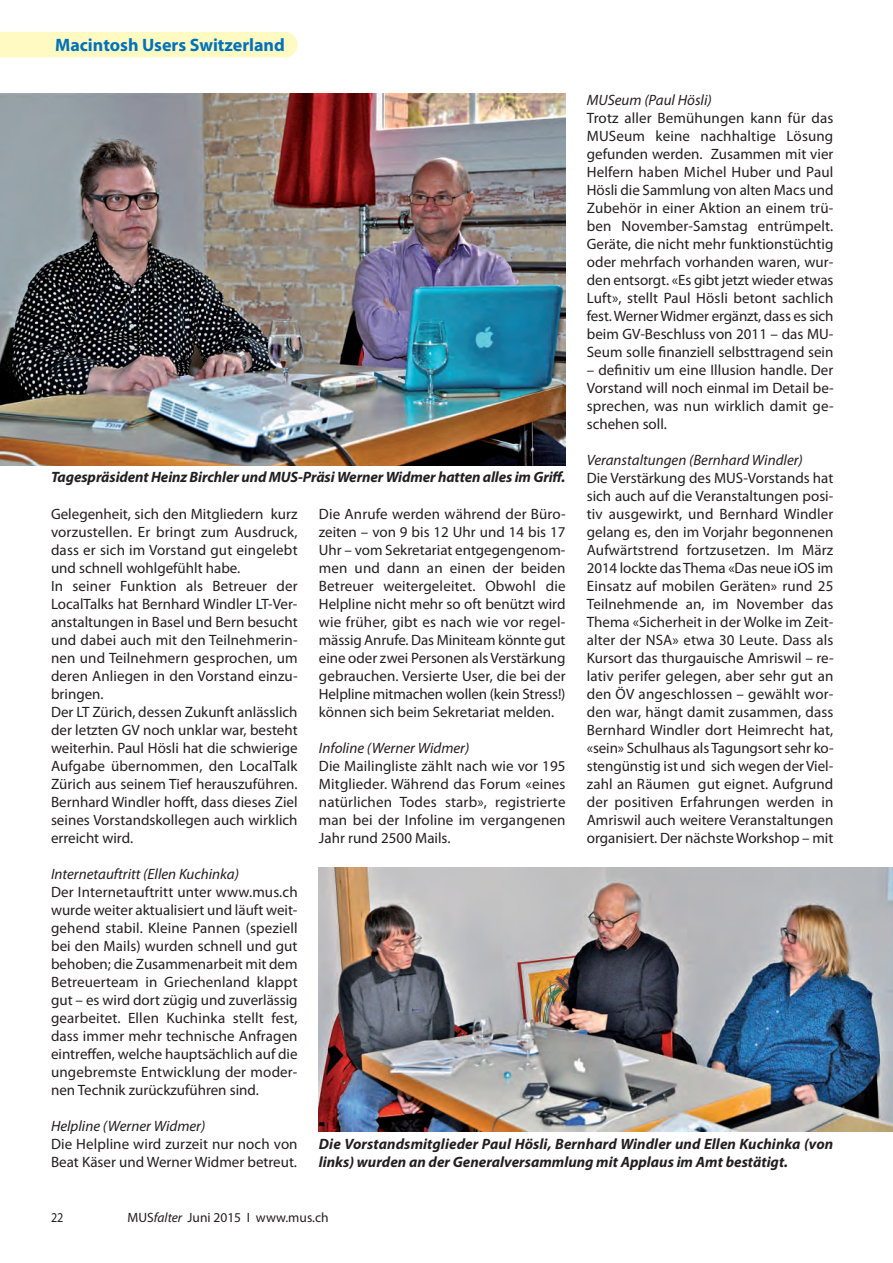
<style>
.page{position:relative;width:893px;height:1263px;background:#fff}
.page>*{position:absolute;margin:0;border:0;box-sizing:border-box;transform-origin:0 0}
.t1{font:700 18px "Myriad Pro";color:#0072bc}
.t2{font:15px/18px "Myriad Pro";color:#231f20;text-align:justify}
.t3{font:italic 700 15px/18px "Myriad Pro";color:#231f20}
.t4{font:italic 15px "Myriad Pro";color:#231f20}
.t5{font:13.5px "Myriad Pro";color:#231f20}
.t6{font:13.5px "Myriad Pro";color:#231f20;scale:.9 1}
.s1{font-style:italic}
</style>
<div class="page">
<div style="left:0;top:32px;width:298px;height:25px;background:#fffac1"></div>
<img style="left:319px;top:867px;width:573px;height:264px">
<img style="left:0;top:94px;width:565px;height:372px">
<p class="t1" style="left:55px;top:33px;width:231px">Macintosh Users Switzerland</p>
<p class="t4" style="left:587px;top:90px;width:126px">MUSeum (Paul Hösli)</p>
<p class="t2" style="left:587px;top:109px;width:248px">Trotz aller Bemühungen kann für das MUSeum keine nachhaltige Lösung gefunden werden. Zusammen mit vier Helfern haben Michel Huber und Paul Hösli die Sammlung von alten Macs und Zubehör in einer Aktion an einem trü&shy;ben November-Samstag entrümpelt.<br>Geräte, die nicht mehr funktionstüchtig oder mehrfach vorhanden waren, wur&shy;den entsorgt. «Es gibt jetzt wieder etwas Luft», stellt Paul Hösli betont sachlich fest.WernerWidmer ergänzt, dass es sich beim GV-Beschluss von 2011 – das MU-Seum solle finanziell selbsttragend sein</p>
<p class="t2" style="left:587px;top:361px;width:249px">– definitiv um eine Illusion handle. Der Vorstand will noch einmal im Detail be&shy;sprechen, was nun wirklich damit ge&shy;schehen soll.</p>
<p class="t4" style="left:587px;top:450px;width:218px">Veranstaltungen (Bernhard Windler)</p>
<p class="t2" style="left:587px;top:469px;width:249px">Die Verstärkung des MUS-Vorstands hat sich auch auf die Veranstaltungen posi&shy;tiv ausgewirkt, und Bernhard Windler gelang es, den im Vorjahr begonnenen Aufwärtstrend fortzusetzen. Im März 2014 lockte das Thema «Das neue iOS im Einsatz auf mobilen Geräten» rund 25<br>Teilnehmende an, im November das Thema «Sicherheit in der Wolke im Zeit&shy;alter der NSA» etwa 30 Leute. Dass als Kursort das thurgauische Amriswil – re&shy;lativ perifer gelegen, aber sehr gut an den ÖV angeschlossen – gewählt wor&shy;den war, hängt damit zusammen, dass Bernhard Windler dort Heimrecht hat, «sein» Schulhaus als Tagungsort sehr ko&shy;stengünstig ist und sich wegen der Viel&shy;zahl an Räumen gut eignet. Aufgrund der positiven Erfahrungen werden in Amriswil auch weitere Veranstaltungen organisiert. Der nächste Workshop – mit</p>
<p class="t3" style="left:51px;top:468px;width:516px">Tagespräsident Heinz Birchler und MUS-Präsi Werner Widmer hatten alles im Griff.</p>
<p class="t2" style="left:319px;top:505px;width:248px">Die Anrufe werden während der Büro&shy;zeiten – von 9 bis 12 Uhr und 14 bis 17<br>Uhr – vom Sekretariat entgegengenom&shy;men und dann an einen der beiden Betreuer weitergeleitet. Obwohl die Helpline nicht mehr so oft benützt wird wie früher, gibt es nach wie vor regel&shy;mässig Anrufe. Das Miniteam könnte gut eine oder zwei Personen als Verstärkung gebrauchen. Versierte User, die bei der Helpline mitmachen wollen (kein Stress!) können sich beim Sekretariat melden.</p>
<p class="t4" style="left:319px;top:738px;width:152px">Infoline (Werner Widmer)</p>
<p class="t2" style="left:319px;top:757px;width:248px">Die Mailingliste zählt nach wie vor 195<br>Mitglieder. Während das Forum «eines natürlichen Todes starb», registrierte man bei der Infoline im vergangenen Jahr rund 2500 Mails.</p>
<p class="t2" style="left:51px;top:505px;width:248px;text-align:left">Gelegenheit, sich den Mitgliedern kurz vorzustellen. Er bringt zum Ausdruck, dass er sich im Vorstand gut eingelebt und schnell wohlgefühlt habe.<br>In seiner Funktion als Betreuer der LocalTalks hat Bernhard Windler LT-Ver&shy;anstaltungen in Basel und Bern besucht und dabei auch mit den Teilnehmerin&shy;nen und Teilnehmern gesprochen, um deren Anliegen in den Vorstand einzu&shy;bringen.<br>Der LT Zürich, dessen Zukunft anlässlich der letzten GV noch unklar war, besteht weiterhin. Paul Hösli hat die schwierige Aufgabe übernommen, den LocalTalk Zürich aus seinem Tief herauszuführen.<br>Bernhard Windler hofft, dass dieses Ziel seines Vorstandskollegen auch wirklich erreicht wird.</p>
<p class="t4" style="left:51px;top:864px;width:189px">Internetauftritt (Ellen Kuchinka)</p>
<p class="t2" style="left:51px;top:883px;width:248px">Der Internetauftritt unter www.mus.ch wurde weiter aktualisiert und läuft weit&shy;gehend stabil. Kleine Pannen (speziell bei den Mails) wurden schnell und gut behoben; die Zusammenarbeit mit dem Betreuerteam in Griechenland klappt gut – es wird dort zügig und zuverlässig gearbeitet. Ellen Kuchinka stellt fest, dass immer mehr technische Anfragen eintreffen, welche hauptsächlich auf die ungebremste Entwicklung der moder&shy;nen Technik zurückzuführen sind.</p>
<p class="t4" style="left:51px;top:1116px;width:156px">Helpline (Werner Widmer)</p>
<p class="t2" style="left:51px;top:1135px;width:248px">Die Helpline wird zurzeit nur noch von<br>Beat Käser und Werner Widmer betreut.</p>
<p class="t3" style="left:319px;top:1134px;width:516px">Die Vorstandsmitglieder Paul Hösli, Bernhard Windler und Ellen Kuchinka (von links) wurden an der Generalversammlung mit Applaus im Amt bestätigt.</p>
<p class="t6" style="left:51px;top:1209px;width:15px">22</p>
<p class="t5" style="left:128px;top:1209px;width:202px">MUS<span class="s1">falter</span> Juni 2015 I www.mus.ch</p>
</div>
